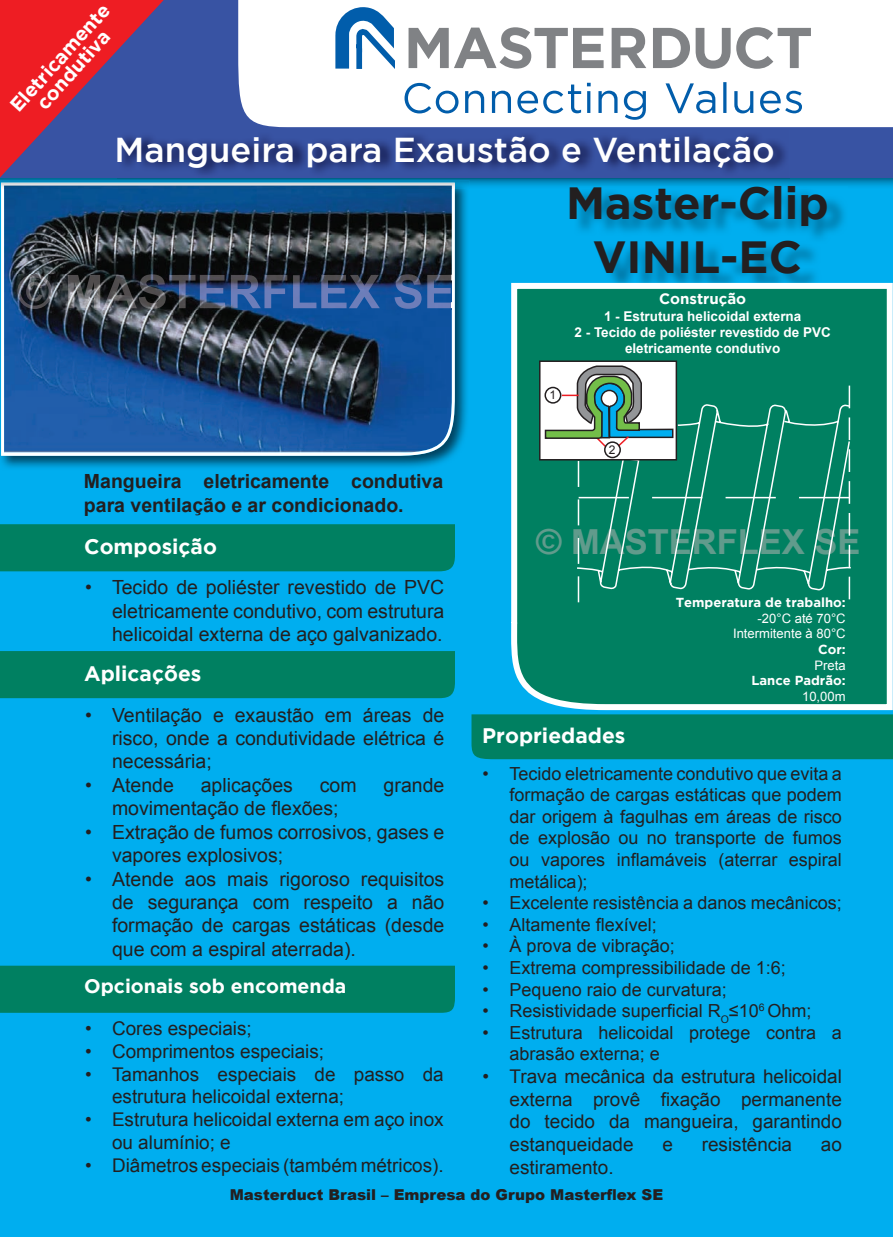
<style>
.page{position:relative;width:893px;height:1237px;background:#00aeef}
.page>*{position:absolute;margin:0;border:0;box-sizing:border-box;transform-origin:0 0}
.t1{font:700 45px/54px "Gotham";color:#231f20;text-align:center}
.t2{font:500 34.5px "Gotham";color:#fff}
.t3{font:700 34.5px "Arial";color:#619b8c}
.t4{font:700 21px "Gotham";color:#fff}
.t5{font:19.5px/23.4px "Arial";color:#231f20;text-align:justify}
.t6{font:700 19.5px/23.4px "Arial";color:#231f20}
.t7{font:700 19.5px/18px "Gotham";color:#fff;text-align:center}
.t8{font:18.9px/22.6px "Arial";color:#231f20}
.t9{font:18px/21.6px "Arial";color:#231f20;text-align:justify}
.t10{font:900 15px "Arial";color:#231f20}
.t11{font:700 15px "Gotham";color:#fff}
.t12{font:700 13.5px/16.2px "Arial";color:#fff;text-align:center}
.t13{font:13.05px/15.6px "Arial";color:#fff;text-align:right}
.t14{font:700 13.05px "Gotham";color:#fff}
.t15{font:12px "Arial";color:#231f20}
</style>
<div class="page">
<img style="left:1px;top:189px;width:466px;height:279px">
<svg style="left:1px;top:189px;width:454px;height:267px;background:#284c74"></svg>
<img style="left:0;top:177px;width:893px;height:12px">
<img style="left:1px;top:183px;width:454px;height:6px">
<div style="left:0;top:0;width:893px;height:177px;background:#3853a3"></div>
<div style="left:0;top:524px;width:455px;height:47px;background:#008061"></div>
<div style="left:0;top:651px;width:455px;height:47px;background:#008061"></div>
<div style="left:0;top:966px;width:455px;height:47px;background:#008061"></div>
<div style="left:471px;top:714px;width:422px;height:45px;background:#008061"></div>
<svg style="left:0;top:0;width:164px;height:177px"></svg>
<img style="left:17px;top:274px;width:435px;height:35px">
<hr style="left:452px;top:274px;width:1px;height:35px;background:#fff">
<svg style="left:511px;top:283px;width:382px;height:427px;background:#1d8f75"></svg>
<div style="left:536px;top:529px;width:323px;height:26px;background:#008061"></div>
<img style="left:117px;top:131px;width:673px;height:47px">
<div style="left:539px;top:360px;width:138px;height:100px;background:#fff;border:2px solid #231f20"></div>
<svg style="left:544px;top:277px;width:306px;height:325px"></svg>
<div style="left:544px;top:387px;width:17px;height:17px;border:2px solid #231f20;border-radius:50%"></div>
<div style="left:604px;top:441px;width:17px;height:17px;border:2px solid #231f20;border-radius:50%"></div>
<div style="left:238px;top:0;width:655px;height:127px;background:#fff"></div>
<svg style="left:335px;top:7px;width:59px;height:61px;background:#77a8d2"></svg>
<svg style="left:409px;top:27px;width:402px;height:42px;background:#c4c5c6"></svg>
<svg style="left:404px;top:82px;width:398px;height:38px;background:#cfe0ef"></svg>
<p class="t7" style="left:7px;top:103px;width:140px;rotate:-48deg">Eletricamente condutiva</p>
<h2 class="t2" style="left:115px;top:130px;width:662px">Mangueira para Exaustão e Ventilação</h2>
<h1 class="t1" style="left:566px;top:175px;width:264px">Master-Clip<br>VINIL-EC</h1>
<p class="t6" style="left:84px;top:470px;width:361px">Mangueira eletricamente condutiva para ventilação e ar condicionado.</p>
<p class="t4" style="left:84px;top:534px;width:134px">Composição</p>
<p class="t5" style="left:112px;top:576px;width:334px;text-indent:-27px">• Tecido de poliéster revestido de PVC eletricamente condutivo, com estrutura helicoidal externa de aço galvanizado.</p>
<p class="t4" style="left:84px;top:661px;width:119px">Aplicações</p>
<p class="t15" style="left:549px;top:387px;width:8px">1</p>
<p class="t11" style="left:659px;top:290px;width:89px">Construção</p>
<p class="t12" style="left:574px;top:308px;width:258px">1 - Estrutura helicoidal externa<br>2 - Tecido de poliéster revestido de PVC eletricamente condutivo</p>
<p class="t15" style="left:609px;top:442px;width:8px">2</p>
<h2 class="t3" style="left:536px;top:519px;width:326px">© MASTERFLEX SE</h2>
<p class="t14" style="left:676px;top:595px;width:171px">Temperatura de trabalho:</p>
<p class="t13" style="left:733px;top:610px;width:114px">-20°C até 70°C<br>Intermitente à 80°C</p>
<p class="t14" style="left:818px;top:642px;width:29px">Cor:</p>
<p class="t13" style="left:814px;top:657px;width:33px">Preta</p>
<p class="t14" style="left:751px;top:673px;width:96px">Lance Padrão:</p>
<p class="t13" style="left:802px;top:689px;width:45px">10,00m</p>
<p class="t5" style="left:112px;top:703px;width:334px;text-indent:-27px">• Ventilação e exaustão em áreas de risco, onde a condutividade elétrica é necessária;</p>
<p class="t5" style="left:85px;top:773px;width:90px">• Atende</p>
<p class="t5" style="left:201px;top:773px;width:94px">aplicações</p>
<p class="t5" style="left:320px;top:773px;width:38px">com</p>
<p class="t5" style="left:384px;top:773px;width:62px">grande</p>
<p class="t5" style="left:112px;top:797px;width:228px">movimentação de flexões;</p>
<p class="t5" style="left:112px;top:820px;width:334px;text-indent:-27px">• Extração de fumos corrosivos, gases e vapores explosivos;</p>
<p class="t5" style="left:112px;top:867px;width:334px;text-indent:-27px">• Atende aos mais rigoroso requisitos de segurança com respeito a não formação de cargas estáticas (desde que com a espiral aterrada).</p>
<p class="t4" style="left:482px;top:723px;width:145px">Propriedades</p>
<p class="t9" style="left:510px;top:763px;width:334px;text-indent:-27px">• Tecido eletricamente condutivo que evita a formação de cargas estáticas que podem dar origem à fagulhas em áreas de risco de explosão ou no transporte de fumos ou vapores inflamáveis (aterrar espiral metálica);</p>
<p class="t9" style="left:483px;top:892px;width:361px">• Excelente resistência a danos mecânicos;</p>
<p class="t9" style="left:483px;top:914px;width:176px">• Altamente flexível;</p>
<p class="t9" style="left:483px;top:935px;width:194px">• À prova de vibração;</p>
<p class="t9" style="left:483px;top:957px;width:305px">• Extrema compressibilidade de 1:6;</p>
<p class="t9" style="left:483px;top:979px;width:246px">• Pequeno raio de curvatura;</p>
<p class="t9" style="left:483px;top:1000px;width:330px">• Resistividade superficial R<sub>O</sub>≤10<sup>6</sup> Ohm;</p>
<p class="t9" style="left:510px;top:1022px;width:334px;text-indent:-27px">• Estrutura helicoidal protege contra a abrasão externa; e</p>
<p class="t8" style="left:510px;top:1065px;width:334px;text-align:justify;text-indent:-27px">• Trava mecânica da estrutura helicoidal externa provê fixação permanente do tecido da mangueira, garantindo estanqueidade</p>
<p class="t7" style="left:84px;top:977px;width:264px">Opcionais sob encomenda</p>
<p class="t8" style="left:85px;top:1018px;width:168px">• Cores especiais;</p>
<p class="t8" style="left:85px;top:1040px;width:241px">• Comprimentos especiais;</p>
<p class="t8" style="left:112px;top:1063px;width:333px;text-indent:-27px">• Tamanhos especiais de passo da estrutura helicoidal externa;</p>
<p class="t8" style="left:112px;top:1108px;width:333px;text-indent:-27px">• Estrutura helicoidal externa em aço inox ou alumínio; e</p>
<p class="t8" style="left:85px;top:1154px;width:360px">• Diâmetros especiais (também métricos).</p>
<p class="t10" style="left:230px;top:1184px;width:435px">Masterduct Brasil – Empresa do Grupo Masterflex SE</p>
<p class="t8" style="left:662px;top:1133px;width:12px">e</p>
<p class="t8" style="left:702px;top:1133px;width:92px">resistência</p>
<p class="t8" style="left:821px;top:1133px;width:23px">ao</p>
<p class="t8" style="left:510px;top:1156px;width:105px">estiramento.</p>
</div>
